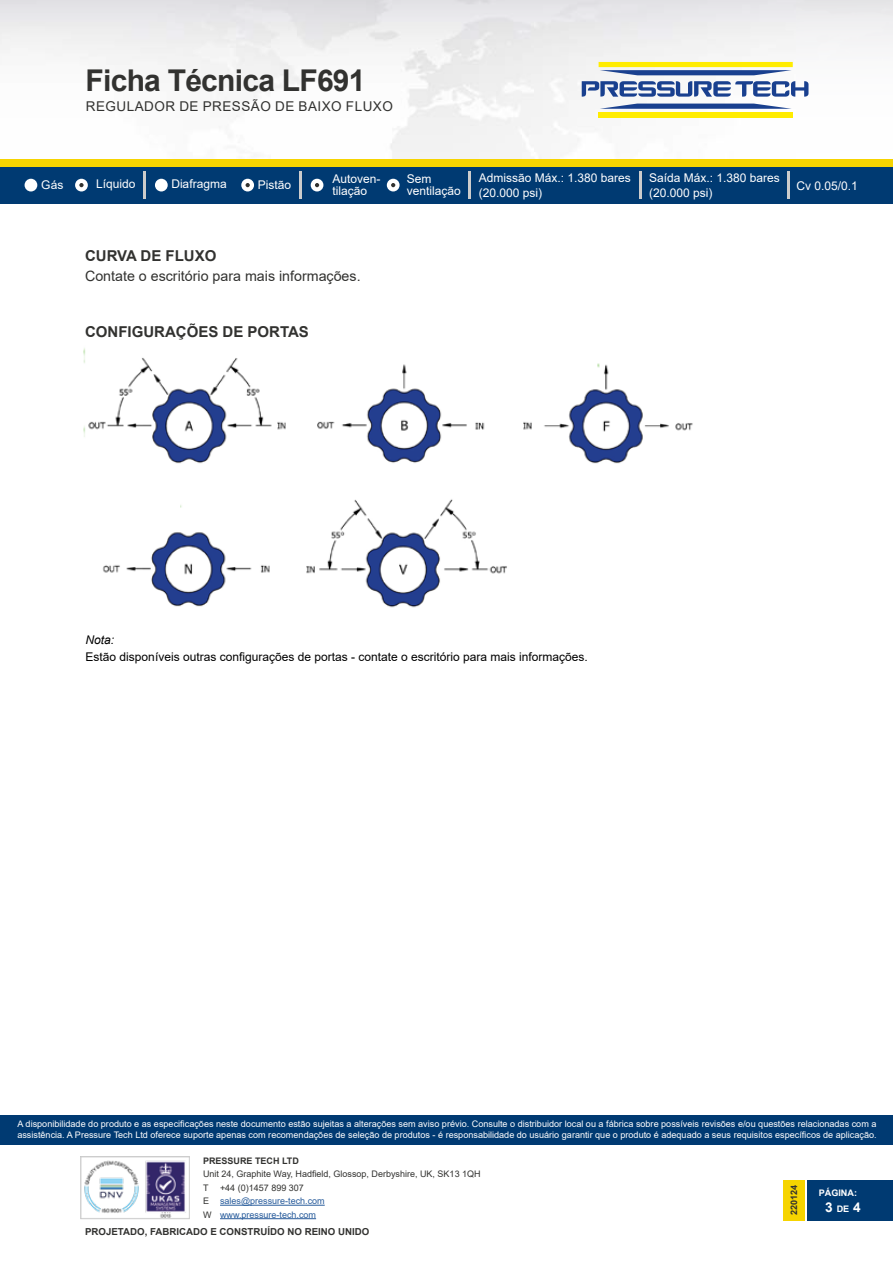
<style>
.page{position:relative;width:893px;height:1263px;background:#fff}
.page>*{position:absolute;margin:0;border:0;box-sizing:border-box;transform-origin:0 0}
.t1{font:700 30px "Arial";letter-spacing:-.025em;color:#323230}
.t2{font:700 15px "Arial";color:#323230}
.t3{font:14.25px "Arial";color:#323230}
.t4{font:13.5px "Arial";letter-spacing:.035em;color:#323230}
.t5{font:700 13.5px "Arial";color:#fff}
.t6{font:12px/14.4px "Arial";color:#fff}
.t7{font:12px "Arial";color:#000}
.t8{font:italic 12px "Arial";color:#000}
.t9{font:700 9.6px "Arial";color:#323230}
.t10{font:9px/10.5px "Arial";color:#fff}
.t11{font:9px/13.5px "Arial";color:#275b9b}
.t12{font:9px/13.5px "Arial";color:#323230}
.t13{font:700 9px "Arial";color:#323230}
.t14{font:700 9px "Arial";color:#fff}
.s1{color:#323230}
.s2{font-size:9px}
</style>
<div class="page">
<img style="left:0;top:0;width:893px;height:159px">
<svg style="left:582px;top:81px;width:226px;height:16px"></svg>
<svg style="left:600px;top:104px;width:192px;height:5px"></svg>
<svg style="left:599px;top:62px;width:194px;height:13px"></svg>
<div style="left:599px;top:112px;width:194px;height:5px;background:#ffec00"></div>
<div style="left:0;top:1114px;width:893px;height:30px;background:#003a72"></div>
<div style="left:808px;top:1179px;width:85px;height:41px;background:#003a72"></div>
<div style="left:783px;top:1179px;width:21px;height:41px;background:#f6d400"></div>
<div style="left:1px;top:166px;width:892px;height:38px;background:#003a72"></div>
<div style="left:0;top:159px;width:893px;height:7px;background:#f6d400"></div>
<div style="left:75px;top:179px;width:13px;height:12px;background:#fff;border-radius:50%"></div>
<div style="left:25px;top:179px;width:12px;height:12px;background:#fff;border-radius:50%"></div>
<svg style="left:79px;top:183px;width:5px;height:4px"></svg>
<div style="left:155px;top:179px;width:13px;height:12px;background:#fff;border-radius:50%"></div>
<div style="left:241px;top:179px;width:13px;height:12px;background:#fff;border-radius:50%"></div>
<hr style="left:469px;top:171px;width:2px;height:28px;background:#ccc">
<hr style="left:639px;top:171px;width:2px;height:28px;background:#ccc">
<hr style="left:787px;top:171px;width:2px;height:28px;background:#ccc">
<hr style="left:144px;top:171px;width:2px;height:28px;background:#ccc">
<div style="left:311px;top:179px;width:12px;height:12px;background:#fff;border-radius:50%"></div>
<hr style="left:299px;top:171px;width:3px;height:28px;background:#ccc">
<svg style="left:315px;top:183px;width:4px;height:4px"></svg>
<svg style="left:246px;top:183px;width:4px;height:4px"></svg>
<div style="left:387px;top:179px;width:13px;height:12px;background:#fff;border-radius:50%"></div>
<svg style="left:391px;top:183px;width:4px;height:4px"></svg>
<hr style="left:220px;top:1205px;width:105px;height:1px;background:#275b9b">
<hr style="left:220px;top:1218px;width:96px;height:1px;background:#275b9b">
<img style="left:84px;top:1160px;width:102px;height:57px">
<div style="left:80px;top:1156px;width:110px;height:63px;border:1px solid #ccc"></div>
<img style="left:83px;top:348px;width:610px;height:260px">
<h1 class="t1" style="left:86px;top:59px;width:281px">Ficha Técnica LF691</h1>
<h3 class="t4" style="left:86px;top:97px;width:309px">REGULADOR DE PRESSÃO DE BAIXO FLUXO</h3>
<h3 class="t6" style="left:171px;top:177px;width:57px">Diafragma</h3>
<h3 class="t6" style="left:258px;top:178px;width:35px">Pistão</h3>
<h3 class="t6" style="left:649px;top:171px;width:132px">Saída Máx.: 1.380 bares (20.000 psi)</h3>
<h3 class="t6" style="left:796px;top:178px;width:63px">Cv 0.05/0.1</h3>
<h3 class="t6" style="left:41px;top:178px;width:24px">Gás</h3>
<h3 class="t6" style="left:96px;top:177px;width:41px">Líquido</h3>
<h3 class="t6" style="left:479px;top:171px;width:154px">Admissão Máx.: 1.380 bares (20.000 psi)</h3>
<h3 class="t6" style="left:333px;top:172px;width:50px;line-height:12px">Autoven&shy;tilação</h3>
<h3 class="t6" style="left:407px;top:173px;width:56px;line-height:12px">Sem ventilação</h3>
<h2 class="t2" style="left:85px;top:245px;width:133px">CURVA DE FLUXO</h2>
<h3 class="t3" style="left:85px;top:266px;width:277px">Contate o escritório para mais informações.</h3>
<h2 class="t2" style="left:85px;top:321px;width:225px">CONFIGURAÇÕES DE PORTAS</h2>
<h3 class="t8" style="left:86px;top:632px;width:30px">Nota:</h3>
<h3 class="t7" style="left:86px;top:648px;width:504px">Estão disponíveis outras configurações de portas - contate o escritório para mais informações.</h3>
<p class="t10" style="left:17px;top:1119px;width:861px">A disponibilidade do produto e as especificações neste documento estão sujeitas a alterações sem aviso prévio. Consulte o distribuidor local ou a fábrica sobre possíveis revisões e/ou questões relacionadas com a assistência. A Pressure Tech Ltd oferece suporte apenas com recomendações de seleção de produtos - é responsabilidade do usuário garantir que o produto é adequado a seus requisitos específicos de aplicação.</p>
<p class="t13" style="left:203px;top:1154px;width:97px">PRESSURE TECH LTD</p>
<p class="t12" style="left:203px;top:1167px;width:279px">Unit 24, Graphite Way, Hadfield, Glossop, Derbyshire, UK, SK13 1QH<br>T</p>
<p class="t11" style="left:203px;top:1181px;width:123px;text-indent:17px"><span class="s1">+44 (0)1457 899 307<br>E</span> sales@pressure-tech.com<br><span class="s1">W</span> www.pressure-tech.com</p>
<p class="t9" style="left:85px;top:1225px;width:286px">PROJETADO, FABRICADO E CONSTRUÍDO NO REINO UNIDO</p>
<p class="t13" style="left:788px;top:1215px;width:32px;rotate:-90deg">220124</p>
<p class="t14" style="left:819px;top:1186px;width:40px">PÁGINA:</p>
<h3 class="t5" style="left:825px;top:1198px;width:37px">3 <span class="s2">DE</span> 4</h3>
</div>
